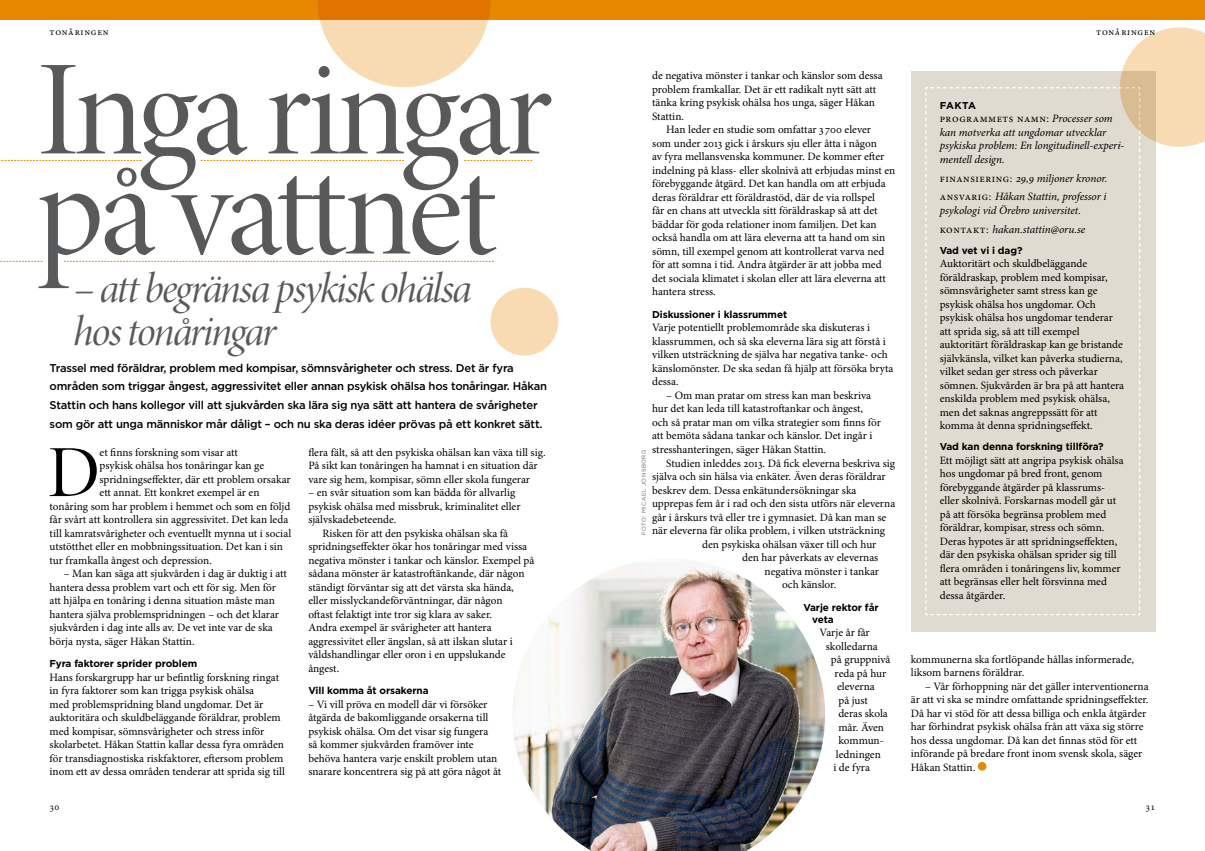
<style>
.page{position:relative;width:1205px;height:851px;background:#fff}
.page>*{position:absolute;margin:0;border:0;box-sizing:border-box;transform-origin:0 0}
.t1{font:136.25px/100px "Minion Pro Disp";letter-spacing:-.04em;color:#58595b}
.t2{font:73.75px "Minion Pro Disp";color:#000}
.t3{font:42.5px/42.5px "Minion Pro It Disp";letter-spacing:-.04em;color:#58595b}
.t4{font:11.25px/13.5px "Minion Pro";color:#000}
.t5{font:500 11.25px/18.8px "Gotham";letter-spacing:-.02em;color:#000}
.t6{font:italic 11.25px/13.5px "Minion Pro";letter-spacing:-.01em;color:#000}
.t7{font:700 10px/12px "Gotham";letter-spacing:-.01em;color:#000}
.t8{font:10px "Minion Pro";letter-spacing:.075em;color:#000}
.t9{font:5.62px "Gotham";letter-spacing:.075em;color:#636466}
.s1{font-style:normal}
</style>
<div class="page">
<div style="left:0;top:0;width:1205px;height:20px;background:#e88801"></div>
<div style="left:911px;top:72px;width:244px;height:560px;background:#e0dbd0"></div>
<img style="left:513px;top:563px;width:312px;height:287px">
<div style="left:978px;top:761px;width:8px;height:9px;background:#e88801;border-radius:50%"></div>
<svg style="left:0;top:160px;width:141px;height:1px"></svg>
<svg style="left:201px;top:160px;width:203px;height:1px"></svg>
<svg style="left:464px;top:160px;width:68px;height:1px"></svg>
<svg style="left:64px;top:261px;width:430px;height:1px"></svg>
<svg style="left:0;top:261px;width:43px;height:1px"></svg>
<svg style="left:318px;top:0;width:172px;height:87px"></svg>
<svg style="left:925px;top:27px;width:280px;height:588px"></svg>
<div style="left:490px;top:287px;width:68px;height:68px;background:#f8dbb3;border-radius:50%"></div>
<p class="t8" style="left:50px;top:25px;width:61px">tonåringen</p>
<h1 class="t1" style="left:37px;top:63px;width:517px">Inga ringar på vattnet</h1>
<h3 class="t3" style="left:73px;top:268px;width:400px">– att begränsa psykisk ohälsa hos tonåringar</h3>
<p class="t5" style="left:50px;top:358px;width:499px">Trassel med föräldrar, problem med kompisar, sömnsvårigheter och stress. Det är fyra områden som triggar ångest, aggressivitet eller annan psykisk ohälsa hos tonåringar. Håkan Stattin och hans kollegor vill att sjukvården ska lära sig nya sätt att hantera de svårigheter som gör att unga människor mår dåligt – och nu ska deras idéer prövas på ett konkret sätt.</p>
<h2 class="t2" style="left:47px;top:428px;width:54px">D</h2>
<p class="t4" style="left:100px;top:445px;width:140px">et finns forskning som visar att</p>
<p class="t4" style="left:100px;top:459px;width:166px">psykisk ohälsa hos tonåringar kan ge</p>
<p class="t4" style="left:100px;top:472px;width:193px">spridningseffekter, där ett problem orsakar</p>
<p class="t4" style="left:100px;top:486px;width:161px">ett annat. Ett konkret exempel är en</p>
<p class="t4" style="left:50px;top:499px;width:242px">tonåring som har problem i hemmet och som en följd</p>
<p class="t4" style="left:50px;top:513px;width:240px">får svårt att kontrollera sin aggressivitet. Det kan leda</p>
<p class="t4" style="left:50px;top:526px;width:243px">till kamratsvårigheter och eventuellt mynna ut i social</p>
<p class="t4" style="left:50px;top:540px;width:235px">utstötthet eller en mobbningssituation. Det kan i sin</p>
<p class="t4" style="left:50px;top:553px;width:164px">tur framkalla ångest och depression.</p>
<p class="t4" style="left:50px;top:567px;width:239px;text-indent:14px">– Man kan säga att sjukvården i dag är duktig i att hantera dessa problem vart och ett för sig. Men för att hjälpa en tonåring i denna situation måste man hantera själva problemspridningen – och det klarar sjukvården i dag inte alls av. De vet inte var de ska börja nysta, säger Håkan Stattin.</p>
<p class="t7" style="left:50px;top:657px;width:149px">Fyra faktorer sprider problem</p>
<p class="t4" style="left:50px;top:670px;width:237px">Hans forskargrupp har ur befintlig forskning ringat in fyra faktorer som kan trigga psykisk ohälsa<br>med problemspridning bland ungdomar. Det är auktoritära och skuldbeläggande föräldrar, problem med kompisar, sömnsvårigheter och stress inför skolarbetet. Håkan Stattin kallar dessa fyra områden för transdiagnostiska riskfaktorer, eftersom problem inom ett av dessa områden tenderar att sprida sig till</p>
<p class="t8" style="left:50px;top:800px;width:11px">30</p>
<p class="t4" style="left:308px;top:445px;width:239px">flera fält, så att den psykiska ohälsan kan växa till sig.<br>På sikt kan tonåringen ha hamnat i en situation där vare sig hem, kompisar, sömn eller skola fungerar</p>
<p class="t4" style="left:308px;top:486px;width:214px">– en svår situation som kan bädda för allvarlig psykisk ohälsa med missbruk, kriminalitet eller självskadebeteende.</p>
<p class="t4" style="left:308px;top:526px;width:228px;text-indent:14px">Risken för att den psykiska ohälsan ska få spridningseffekter ökar hos tonåringar med vissa negativa mönster i tankar och känslor. Exempel på sådana mönster är katastroftänkande, där någon ständigt förväntar sig att det värsta ska hända, eller misslyckandeförväntningar, där någon<br>oftast felaktigt inte tror sig klara av saker.<br>Andra exempel är svårigheter att hantera aggressivitet eller ängslan, så att ilskan slutar i våldshandlingar eller oron i en uppslukande ångest.</p>
<p class="t7" style="left:308px;top:684px;width:122px">Vill komma åt orsakerna</p>
<p class="t4" style="left:308px;top:697px;width:194px">– Vi vill pröva en modell där vi försöker åtgärda de bakomliggande orsakerna till psykisk ohälsa. Om det visar sig fungera<br>så kommer sjukvården framöver inte behöva hantera varje enskilt problem utan snarare koncentrera sig på att göra något åt</p>
<p class="t4" style="left:652px;top:69px;width:232px">de negativa mönster i tankar och känslor som dessa problem framkallar. Det är ett radikalt nytt sätt att tänka kring psykisk ohälsa hos unga, säger Håkan Stattin.</p>
<p class="t4" style="left:652px;top:123px;width:245px;text-indent:14px">Han leder en studie som omfattar 3 700 elever<br>som under 2013 gick i årskurs sju eller åtta i någon<br>av fyra mellansvenska kommuner. De kommer efter indelning på klass- eller skolnivå att erbjudas minst en förebyggande åtgärd. Det kan handla om att erbjuda deras föräldrar ett föräldrastöd, där de via rollspel<br>får en chans att utveckla sitt föräldraskap så att det bäddar för goda relationer inom familjen. Det kan också handla om att lära eleverna att ta hand om sin sömn, till exempel genom att kontrollerat varva ned för att somna i tid. Andra åtgärder är att jobba med det sociala klimatet i skolan eller att lära eleverna att hantera stress.</p>
<p class="t7" style="left:652px;top:308px;width:137px">Diskussioner i klassrummet</p>
<p class="t4" style="left:652px;top:321px;width:243px">Varje potentiellt problemområde ska diskuteras i klassrummen, och så ska eleverna lära sig att förstå i vilken utsträckning de själva har negativa tanke- och känslomönster. De ska sedan få hjälp att försöka bryta dessa.</p>
<p class="t4" style="left:652px;top:389px;width:230px;text-indent:14px">– Om man pratar om stress kan man beskriva hur det kan leda till katastroftankar och ångest, och så pratar man om vilka strategier som finns för att bemöta sådana tankar och känslor. Det ingår i stresshanteringen, säger Håkan Stattin.</p>
<p class="t4" style="left:666px;top:456px;width:230px">Studien inleddes 2013. Då fick eleverna beskriva sig</p>
<p class="t4" style="left:652px;top:470px;width:235px">själva och sin hälsa via enkäter. Även deras föräldrar</p>
<p class="t4" style="left:652px;top:483px;width:206px">beskrev dem. Dessa enkätundersökningar ska</p>
<p class="t4" style="left:652px;top:497px;width:245px">upprepas fem år i rad och den sista utförs när eleverna</p>
<p class="t4" style="left:652px;top:510px;width:236px">går i årskurs två eller tre i gymnasiet. Då kan man se</p>
<p class="t4" style="left:652px;top:524px;width:234px">när eleverna får olika problem, i vilken utsträckning</p>
<p class="t4" style="left:702px;top:537px;width:176px">den psykiska ohälsan växer till och hur</p>
<p class="t4" style="left:742px;top:551px;width:138px">den har påverkats av elevernas</p>
<p class="t4" style="left:764px;top:564px;width:116px">negativa mönster i tankar</p>
<p class="t4" style="left:782px;top:578px;width:56px">och känslor.</p>
<p class="t7" style="left:812px;top:601px;width:68px;text-indent:-9px">Varje rektor får veta</p>
<p class="t4" style="left:819px;top:626px;width:52px">Varje år får</p>
<p class="t4" style="left:826px;top:639px;width:53px">skolledarna</p>
<p class="t4" style="left:831px;top:653px;width:61px">på gruppnivå</p>
<p class="t4" style="left:834px;top:666px;width:53px">reda på hur</p>
<p class="t4" style="left:837px;top:680px;width:39px">eleverna</p>
<p class="t4" style="left:838px;top:693px;width:31px">på just</p>
<p class="t4" style="left:838px;top:707px;width:51px">deras skola</p>
<p class="t4" style="left:838px;top:720px;width:47px">mår. Även</p>
<p class="t4" style="left:838px;top:734px;width:46px">kommun-</p>
<p class="t4" style="left:836px;top:747px;width:46px">ledningen</p>
<p class="t4" style="left:833px;top:761px;width:38px">i de fyra</p>
<p class="t9" style="left:641px;top:535px;width:87px;rotate:-90deg">FOTO: MICAEL JONSBORG</p>
<p class="t8" style="left:1096px;top:25px;width:61px">tonåringen</p>
<p class="t7" style="left:940px;top:99px;width:38px">FAKTA</p>
<p class="t6" style="left:940px;top:112px;width:186px"><span class="s1">Programmets namn:</span> Processer som kan motverka att ungdomar utvecklar psykiska problem: En longitudinell-experi&shy;mentell design.</p>
<p class="t6" style="left:940px;top:169px;width:169px;line-height:18.8px"><span class="s1">Finansiering:</span> 29,9 miljoner kronor. <span class="s1">ansvarig:</span> Håkan Stattin, professor i</p>
<p class="t6" style="left:940px;top:201px;width:147px;line-height:18.8px">psykologi vid Örebro universitet.<br><span class="s1">Kontakt:</span> hakan.stattin@oru.se</p>
<p class="t7" style="left:940px;top:244px;width:84px">Vad vet vi i dag?</p>
<p class="t4" style="left:940px;top:257px;width:186px">Auktoritärt och skuldbeläggande föräldraskap, problem med kompisar, sömnsvårigheter samt stress kan ge psykisk ohälsa hos ungdomar. Och psykisk ohälsa hos ungdomar tenderar att sprida sig, så att till exempel auktoritärt föräldraskap kan ge bristande självkänsla, vilket kan påverka studierna, vilket sedan ger stress och påverkar sömnen. Sjukvården är bra på att hantera enskilda problem med psykisk ohälsa, men det saknas angreppssätt för att komma åt denna spridningseffekt.</p>
<p class="t7" style="left:940px;top:440px;width:165px">Vad kan denna forskning tillföra?</p>
<p class="t4" style="left:940px;top:453px;width:185px">Ett möjligt sätt att angripa psykisk ohälsa hos ungdomar på bred front, genom förebyggande åtgärder på klassrums&shy;eller skolnivå. Forskarnas modell går ut på att försöka begränsa problem med föräldrar, kompisar, stress och sömn.<br>Deras hypotes är att spridningseffekten, där den psykiska ohälsan sprider sig till flera områden i tonåringens liv, kommer att begränsas eller helt försvinna med dessa åtgärder.</p>
<p class="t4" style="left:911px;top:652px;width:225px">kommunerna ska fortlöpande hållas informerade, liksom barnens föräldrar.</p>
<p class="t4" style="left:911px;top:679px;width:239px;text-indent:14px">– Vår förhoppning när det gäller interventionerna är att vi ska se mindre omfattande spridningseffekter.<br>Då har vi stöd för att dessa billiga och enkla åtgärder har förhindrat psykisk ohälsa från att växa sig större hos dessa ungdomar. Då kan det finnas stöd för ett införande på bredare front inom svensk skola, säger Håkan Stattin.</p>
<p class="t8" style="left:1145px;top:800px;width:11px">31</p>
</div>
